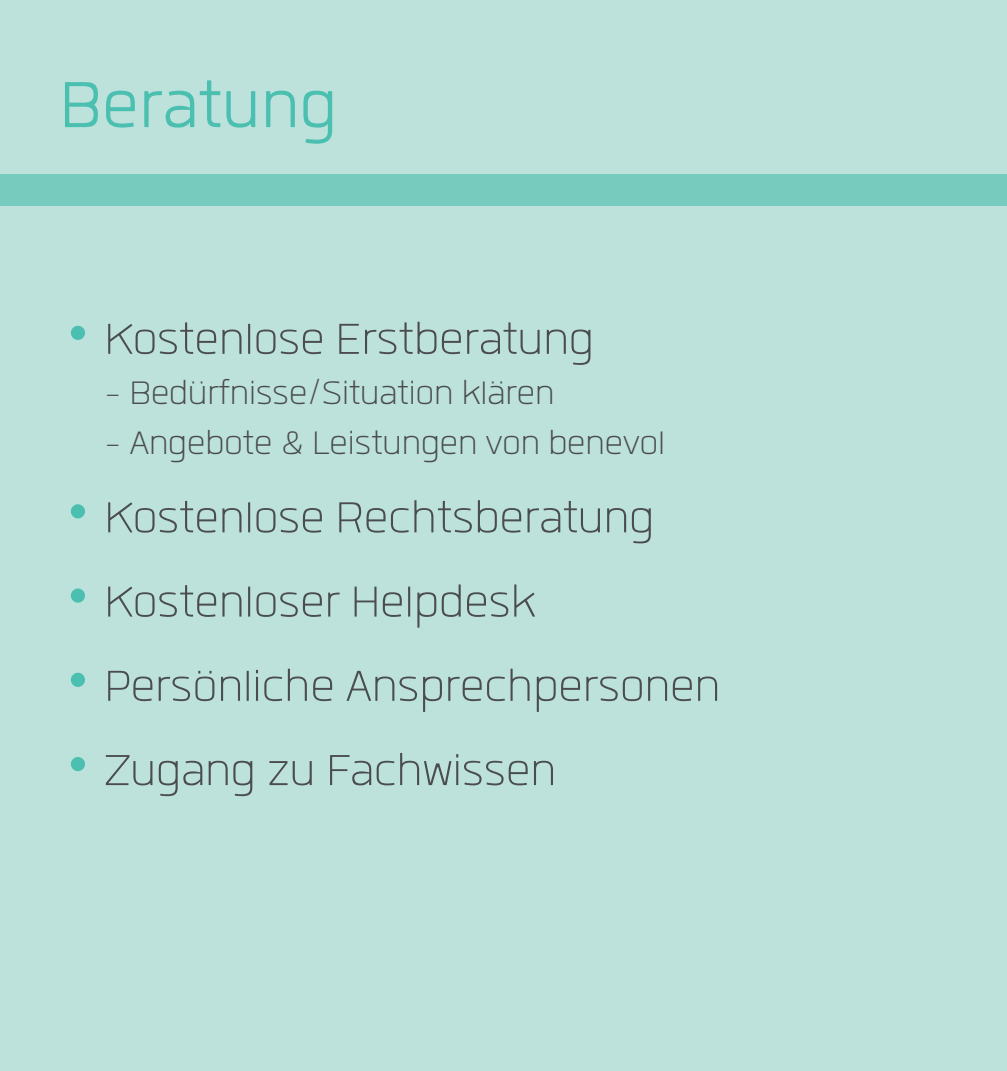
<style>
.page{position:relative;width:1007px;height:1071px;background:#fff}
.page>*{position:absolute;margin:0;border:0;box-sizing:border-box;transform-origin:0 0}
.Titel{font:300 90px "Quan";color:#4cc0b0}
.Fliesstext{font:300 60px "Quan";color:#4b4c4d}
.Fliesstext-2{font:300 45px "Quan";color:#4b4c4d}
.s1{font-family:"Space Mono";font-weight:400;color:#4cc0b0}
</style>
<div class="page">
<div style="left:0;top:0;width:1006px;height:1070px;background:#bce2db"></div>
<div style="left:0;top:174px;width:1006px;height:32px;background:#77cabe"></div>
<p class="Titel" style="left:60px;top:63px;width:279px">Beratung</p>
<p class="Fliesstext" style="left:60px;top:311px;width:536px"><span class="s1">•</span>Kostenlose Erstberatung</p>
<p class="Fliesstext-2" style="left:105px;top:372px;width:451px">- Bedürfnisse/Situation klären</p>
<p class="Fliesstext-2" style="left:105px;top:422px;width:562px">- Angebote &amp; Leistungen von benevol</p>
<p class="Fliesstext" style="left:60px;top:490px;width:596px"><span class="s1">•</span>Kostenlose Rechtsberatung</p>
<p class="Fliesstext" style="left:60px;top:574px;width:478px"><span class="s1">•</span>Kostenloser Helpdesk</p>
<p class="Fliesstext" style="left:60px;top:658px;width:662px"><span class="s1">•</span>Persönliche Ansprechpersonen</p>
<p class="Fliesstext" style="left:60px;top:742px;width:498px"><span class="s1">•</span>Zugang zu Fachwissen</p>
</div>
